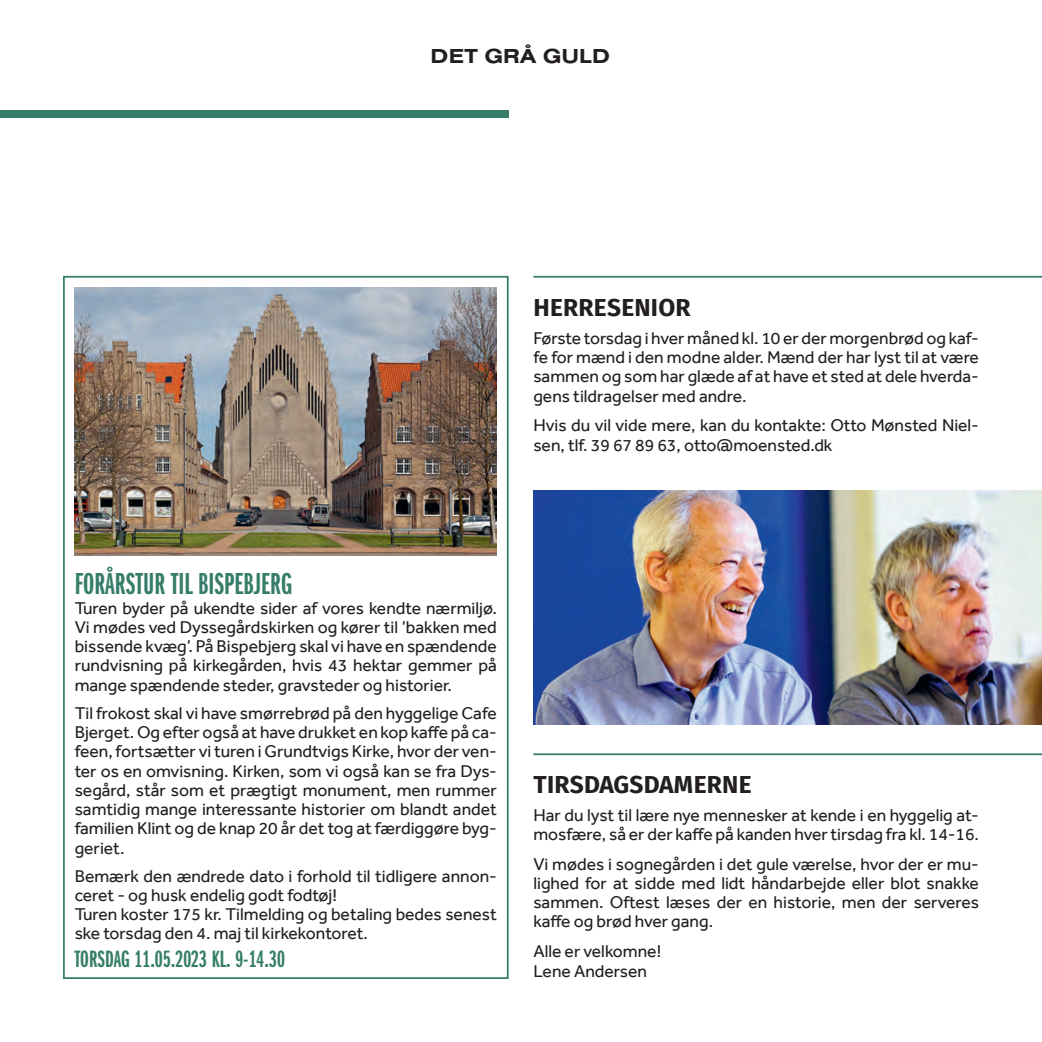
<style>
.page{position:relative;width:1042px;height:1042px;background:#fff}
.page>*{position:absolute;margin:0;border:0;box-sizing:border-box;transform-origin:0 0}
.t1{font:31.5px "Franklin Gothic URW Ext Com D Dem";color:#367d69}
.t2{font:24.5px "Franklin Gothic URW Ext Com D Dem";color:#367d69}
.t3{font:700 24.5px "Fira Sans";letter-spacing:.01em;color:#231f20}
.t4{font:700 21px "Nimbus San Ext";color:#231f20}
.t5{font:17.5px/19.2px "Effra";color:#231f20;text-align:justify}
</style>
<div class="page">
<img style="left:533px;top:490px;width:509px;height:235px">
<div style="left:0;top:111px;width:508px;height:7px;background:#367d69"></div>
<div style="left:63px;top:276px;width:445px;height:703px;border:2px solid #367d69"></div>
<img style="left:75px;top:287px;width:422px;height:269px">
<hr style="left:533px;top:753px;width:509px;height:2px;background:#367d69">
<hr style="left:533px;top:276px;width:509px;height:2px;background:#367d69">
<p class="t4" style="left:431px;top:42px;width:181px">DET GRÅ GULD</p>
<p class="t3" style="left:533px;top:290px;width:159px">HERRESENIOR</p>
<p class="t5" style="left:533px;top:328px;width:447px">Første torsdag i hver måned kl. 10 er der morgenbrød og kaf&shy;fe for mænd i den modne alder. Mænd der har lyst til at være sammen og som har glæde af at have et sted at dele hverda&shy;gens tildragelser med andre.</p>
<p class="t5" style="left:533px;top:416px;width:447px">Hvis du vil vide mere, kan du kontakte: Otto Mønsted Niel&shy;sen, tlf. 39 67 89 63, otto@moensted.dk</p>
<p class="t1" style="left:75px;top:567px;width:219px">FORÅRSTUR TIL BISPEBJERG</p>
<p class="t5" style="left:75px;top:598px;width:424px">Turen byder på ukendte sider af vores kendte nærmiljø.<br>Vi mødes ved Dyssegårdskirken og kører til ’bakken med bissende kvæg’. På Bispebjerg skal vi have en spændende rundvisning på kirkegården, hvis 43 hektar gemmer på mange spændende steder, gravsteder og historier.</p>
<p class="t5" style="left:75px;top:703px;width:424px">Til frokost skal vi have smørrebrød på den hyggelige Cafe Bjerget. Og efter også at have drukket en kop kaffe på ca&shy;feen, fortsætter vi turen i Grundtvigs Kirke, hvor der ven&shy;ter os en omvisning. Kirken, som vi også kan se fra Dys&shy;segård, står som et prægtigt monument, men rummer samtidig mange interessante historier om blandt andet familien Klint og de knap 20 år det tog at færdiggøre byg&shy;geriet.</p>
<p class="t5" style="left:75px;top:866px;width:424px">Bemærk den ændrede dato i forhold til tidligere annon&shy;ceret - og husk endelig godt fodtøj!</p>
<p class="t5" style="left:75px;top:904px;width:424px">Turen koster 175 kr. Tilmelding og betaling bedes senest ske torsdag den 4. maj til kirkekontoret.</p>
<p class="t2" style="left:75px;top:946px;width:212px">TORSDAG 11.05.2023 KL. 9-14.30</p>
<p class="t3" style="left:533px;top:767px;width:219px">TIRSDAGSDAMERNE</p>
<p class="t5" style="left:533px;top:805px;width:447px">Har du lyst til lære nye mennesker at kende i en hyggelig at&shy;mosfære, så er der kaffe på kanden hver tirsdag fra kl. 14-16.</p>
<p class="t5" style="left:533px;top:854px;width:447px">Vi mødes i sognegården i det gule værelse, hvor der er mu&shy;lighed for at sidde med lidt håndarbejde eller blot snakke sammen. Oftest læses der en historie, men der serveres kaffe og brød hver gang.</p>
<p class="t5" style="left:533px;top:941px;width:129px">Alle er velkomne!</p>
<p class="t5" style="left:533px;top:961px;width:115px">Lene Andersen</p>
</div>
